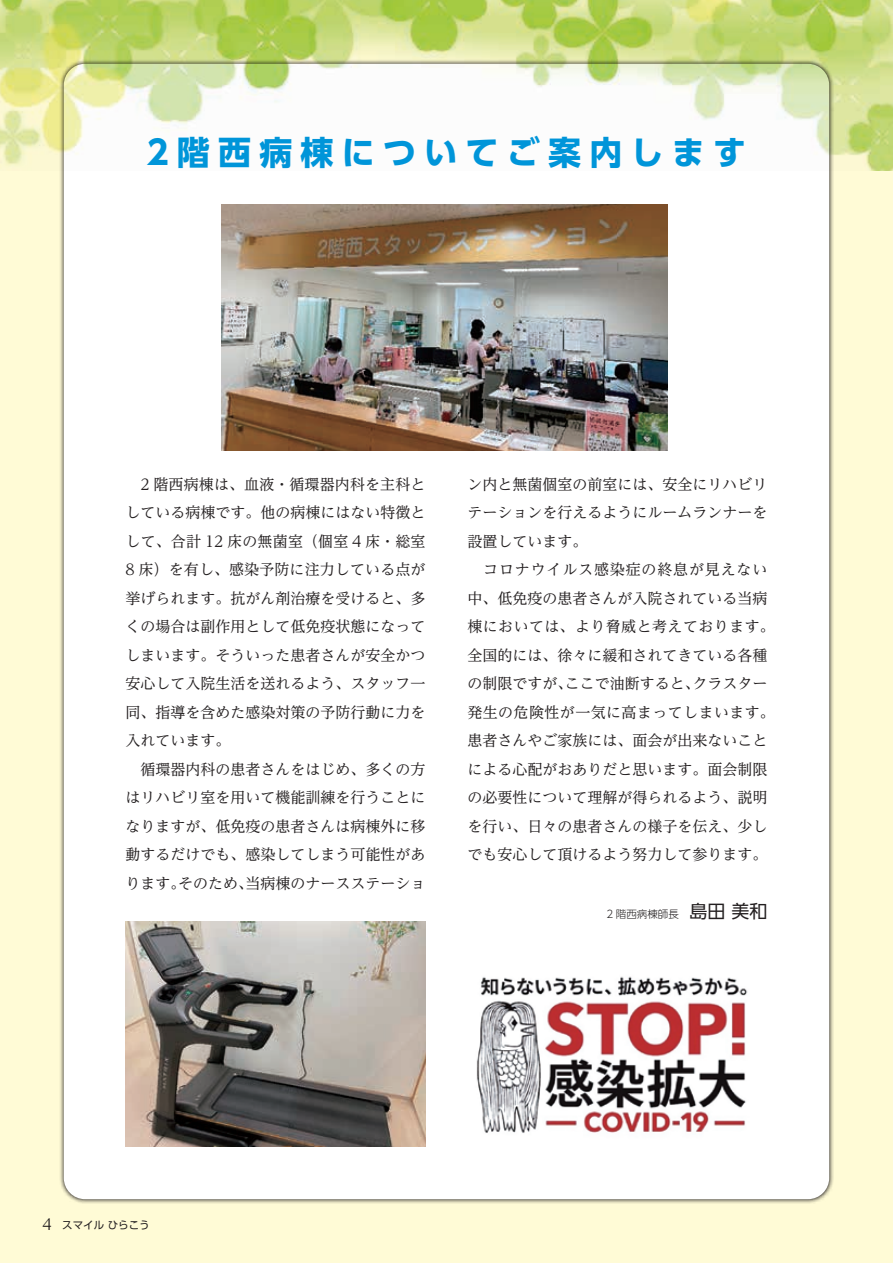
<style>
.page{position:relative;width:893px;height:1263px;background:#fffbd6}
.page>*{position:absolute;margin:0;border:0;box-sizing:border-box;transform-origin:0 0}
.t1{font:700 33px "UD Shin Go Pr 6";letter-spacing:.25em;color:#0095d9}
.t2{font:15px/28.5px "UD Reimin Pr 6";color:#231f20}
.t3{font:300 10.5px "UD Shin Go Pr 6";color:#231f20}
.t4{font:10.5px "UD Shin Go Pr 6";color:#231f20}
.s1{font-weight:400;font-size:18px}
.s2{font-family:"UD Reimin Pr 6";font-size:15px}
</style>
<div class="page">
<div style="left:64px;top:64px;width:765px;height:1135px;background:#fff;border-radius:21px"></div>
<img style="left:0;top:0;width:893px;height:170px">
<img style="left:221px;top:204px;width:447px;height:247px">
<img style="left:126px;top:921px;width:300px;height:226px">
<img style="left:476px;top:976px;width:272px;height:157px">
<h1 class="t1" style="left:147px;top:126px;width:601px">2階西病棟についてご案内します</h1>
<p class="t2" style="left:126px;top:469px;width:302px">　2 階西病棟は、血液・循環器内科を主科としている病棟です。他の病棟にはない特徴として、合計 12 床の無菌室（個室 4 床・総室<br>8 床）を有し、感染予防に注力している点が挙げられます。抗がん剤治療を受けると、多くの場合は副作用として低免疫状態になってしまいます。そういった患者さんが安全かつ安心して入院生活を送れるよう、スタッフ一同、指導を含めた感染対策の予防行動に力を入れています。<br>　循環器内科の患者さんをはじめ、多くの方はリハビリ室を用いて機能訓練を行うことになりますが、低免疫の患者さんは病棟外に移動するだけでも、感染してしまう可能性があります。そのため、当病棟のナースステーショ</p>
<p class="t2" style="left:467px;top:469px;width:309px">ン内と無菌個室の前室には、安全にリハビリテーションを行えるようにルームランナーを設置しています。<br>　コロナウイルス感染症の終息が見えない中、低免疫の患者さんが入院されている当病棟においては、より脅威と考えております。全国的には、徐々に緩和されてきている各種の制限ですが、ここで油断すると、クラスター発生の危険性が一気に高まってしまいます。患者さんやご家族には、面会が出来ないことによる心配がおありだと思います。面会制限の必要性について理解が得られるよう、説明を行い、日々の患者さんの様子を伝え、少しでも安心して頂けるよう努力して参ります。</p>
<p class="t3" style="left:606px;top:906px;width:163px">2 階西病棟師長　<span class="s1">島田 美和</span></p>
<p class="t4" style="left:43px;top:1216px;width:109px"><span class="s2">4</span>　スマイル ひらこう</p>
</div>
